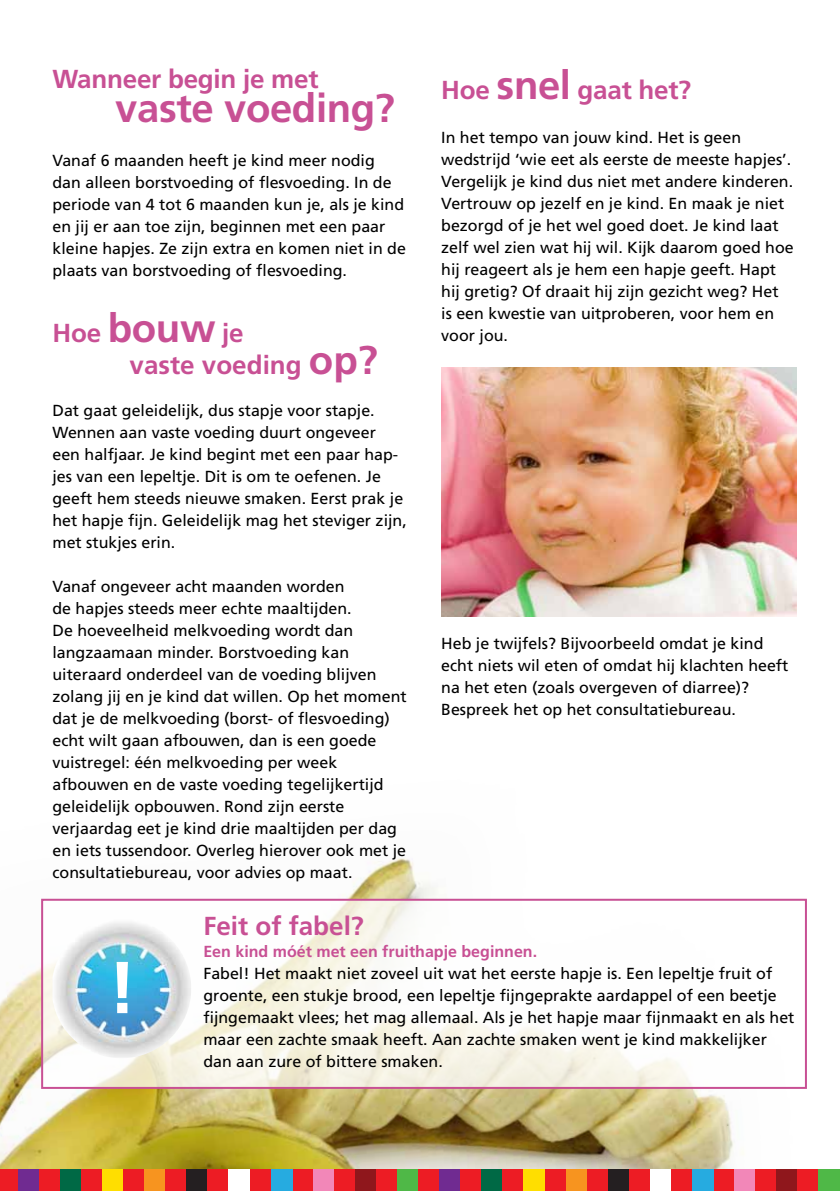
<style>
.page{position:relative;width:840px;height:1191px;background:#fff}
.page>*{position:absolute;margin:0;border:0;box-sizing:border-box;transform-origin:0 0}
.t1{font:700 73.4px "Frutiger";color:#fff}
.t2{font:700 40px "Frutiger";letter-spacing:-.01em;color:#c85094}
.t3{font:700 26px "Frutiger";letter-spacing:-.01em;color:#c85094}
.t4{font:16px/22px "Frutiger";color:#000}
.t5{font:700 16px "Frutiger";color:#c85094}
.s1{font-size:40px}
</style>
<div class="page">
<img style="left:0;top:858px;width:821px;height:312px">
<img style="left:441px;top:367px;width:354px;height:249px">
<svg style="left:44px;top:901px;width:759px;height:185px"></svg>
<div style="left:41px;top:898px;width:765px;height:191px;border:2px solid #c85094"></div>
<img style="left:52px;top:919px;width:139px;height:139px">
<div style="left:0;top:1170px;width:18px;height:21px;background:#ed1c24"></div>
<div style="left:18px;top:1170px;width:21px;height:21px;background:#702b91"></div>
<div style="left:39px;top:1170px;width:21px;height:21px;background:#ed1c24"></div>
<div style="left:60px;top:1170px;width:21px;height:21px;background:#006945"></div>
<div style="left:81px;top:1170px;width:21px;height:21px;background:#ed1c24"></div>
<div style="left:102px;top:1170px;width:21px;height:21px;background:#ffde00"></div>
<div style="left:123px;top:1170px;width:21px;height:21px;background:#ed1c24"></div>
<div style="left:144px;top:1170px;width:22px;height:21px;background:#f7941f"></div>
<div style="left:166px;top:1170px;width:21px;height:21px;background:#ed1c24"></div>
<div style="left:187px;top:1170px;width:21px;height:21px;background:#241f21"></div>
<div style="left:208px;top:1170px;width:21px;height:21px;background:#ed1c24"></div>
<div style="left:250px;top:1170px;width:21px;height:21px;background:#ed1c24"></div>
<div style="left:292px;top:1170px;width:21px;height:21px;background:#ed1c24"></div>
<div style="left:313px;top:1170px;width:21px;height:21px;background:#f287b8"></div>
<div style="left:334px;top:1170px;width:21px;height:21px;background:#ed1c24"></div>
<div style="left:355px;top:1170px;width:21px;height:21px;background:#8f171c"></div>
<div style="left:376px;top:1170px;width:21px;height:21px;background:#ed1c24"></div>
<div style="left:397px;top:1170px;width:21px;height:21px;background:#4fb847"></div>
<div style="left:418px;top:1170px;width:21px;height:21px;background:#ed1c24"></div>
<div style="left:271px;top:1170px;width:21px;height:21px;background:#26abe0"></div>
<div style="left:439px;top:1170px;width:21px;height:21px;background:#702b91"></div>
<div style="left:460px;top:1170px;width:21px;height:21px;background:#ed1c24"></div>
<div style="left:481px;top:1170px;width:21px;height:21px;background:#006945"></div>
<div style="left:502px;top:1170px;width:21px;height:21px;background:#ed1c24"></div>
<div style="left:523px;top:1170px;width:21px;height:21px;background:#ffde00"></div>
<div style="left:544px;top:1170px;width:21px;height:21px;background:#ed1c24"></div>
<div style="left:565px;top:1170px;width:21px;height:21px;background:#f7941f"></div>
<div style="left:586px;top:1170px;width:22px;height:21px;background:#ed1c24"></div>
<div style="left:608px;top:1170px;width:21px;height:21px;background:#241f21"></div>
<div style="left:629px;top:1170px;width:21px;height:21px;background:#ed1c24"></div>
<div style="left:671px;top:1170px;width:21px;height:21px;background:#ed1c24"></div>
<div style="left:713px;top:1170px;width:21px;height:21px;background:#ed1c24"></div>
<div style="left:734px;top:1170px;width:21px;height:21px;background:#f287b8"></div>
<div style="left:755px;top:1170px;width:21px;height:21px;background:#ed1c24"></div>
<div style="left:776px;top:1170px;width:21px;height:21px;background:#8f171c"></div>
<div style="left:797px;top:1170px;width:21px;height:21px;background:#ed1c24"></div>
<div style="left:818px;top:1170px;width:21px;height:21px;background:#4fb847"></div>
<div style="left:692px;top:1170px;width:21px;height:21px;background:#26abe0"></div>
<h3 class="t3" style="left:52px;top:64px;width:267px">Wanneer begin je met</h3>
<h2 class="t2" style="left:115px;top:85px;width:281px">vaste voeding?</h2>
<p class="t4" style="left:52px;top:150px;width:355px">Vanaf 6 maanden heeft je kind meer nodig dan alleen borstvoeding of flesvoeding. In de periode van 4 tot 6 maanden kun je, als je kind en jij er aan toe zijn, beginnen met een paar kleine hapjes. Ze zijn extra en komen niet in de plaats van borstvoeding of flesvoeding.</p>
<h3 class="t3" style="left:52px;top:317px;width:192px">Hoe <span class="s1">bouw</span> je</h3>
<h3 class="t3" style="left:129px;top:350px;width:250px">vaste voeding <span class="s1">op?</span></h3>
<p class="t4" style="left:52px;top:399px;width:355px">Dat gaat geleidelijk, dus stapje voor stapje.<br>Wennen aan vaste voeding duurt ongeveer een halfjaar. Je kind begint met een paar hap&shy;jes van een lepeltje. Dit is om te oefenen. Je geeft hem steeds nieuwe smaken. Eerst prak je het hapje fijn. Geleidelijk mag het steviger zijn, met stukjes erin.</p>
<p class="t4" style="left:52px;top:575px;width:355px">Vanaf ongeveer acht maanden worden<br>de hapjes steeds meer echte maaltijden.<br>De hoeveelheid melkvoeding wordt dan langzaamaan minder. Borstvoeding kan uiteraard onderdeel van de voeding blijven zolang jij en je kind dat willen. Op het moment dat je de melkvoeding (borst- of flesvoeding) echt wilt gaan afbouwen, dan is een goede vuistregel: één melkvoeding per week afbouwen en de vaste voeding tegelijkertijd geleidelijk opbouwen. Rond zijn eerste verjaardag eet je kind drie maaltijden per dag en iets tussendoor. Overleg hierover ook met je consultatiebureau, voor advies op maat.</p>
<h3 class="t3" style="left:441px;top:75px;width:251px">Hoe <span class="s1">snel</span> gaat het?</h3>
<p class="t4" style="left:441px;top:126px;width:354px">In het tempo van jouw kind. Het is geen wedstrijd ‘wie eet als eerste de meeste hapjes’.<br>Vergelijk je kind dus niet met andere kinderen.<br>Vertrouw op jezelf en je kind. En maak je niet bezorgd of je het wel goed doet. Je kind laat zelf wel zien wat hij wil. Kijk daarom goed hoe hij reageert als je hem een hapje geeft. Hapt hij gretig? Of draait hij zijn gezicht weg? Het<br>is een kwestie van uitproberen, voor hem en voor jou.</p>
<p class="t4" style="left:441px;top:632px;width:348px">Heb je twijfels? Bijvoorbeeld omdat je kind echt niets wil eten of omdat hij klachten heeft na het eten (zoals overgeven of diarree)?<br>Bespreek het op het consultatiebureau.</p>
<h1 class="t1" style="left:108px;top:944px;width:30px">!</h1>
<h3 class="t3" style="left:203px;top:910px;width:162px">Feit of fabel?</h3>
<p class="t5" style="left:203px;top:942px;width:335px">Een kind móét met een fruithapje beginnen.</p>
<p class="t4" style="left:203px;top:962px;width:592px">Fabel! Het maakt niet zoveel uit wat het eerste hapje is. Een lepeltje fruit of groente, een stukje brood, een lepeltje fijngeprakte aardappel of een beetje fijngemaakt vlees; het mag allemaal. Als je het hapje maar fijnmaakt en als het maar een zachte smaak heeft. Aan zachte smaken went je kind makkelijker dan aan zure of bittere smaken.</p>
</div>
